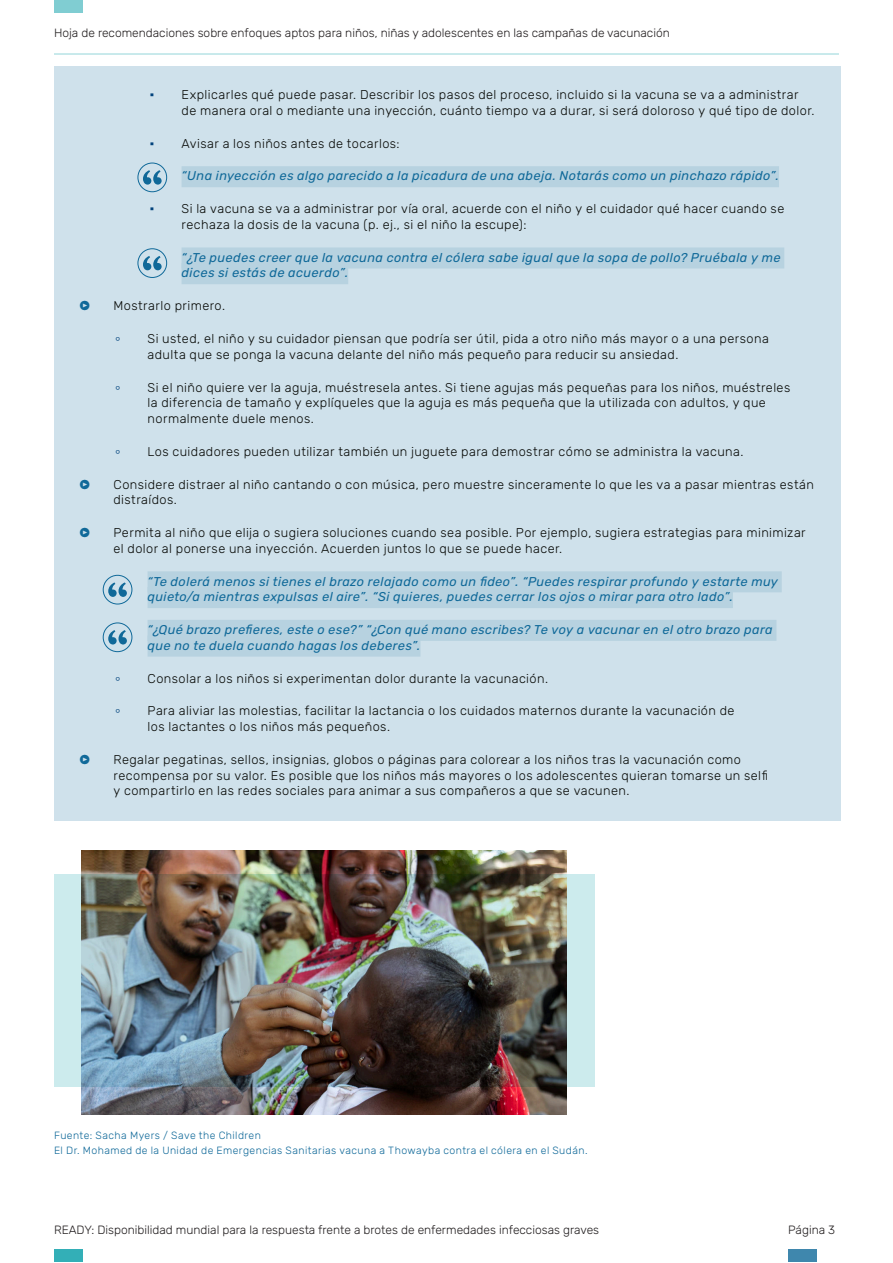
<style>
.page{position:relative;width:893px;height:1263px;background:#fff}
.page>*{position:absolute;margin:0;border:0;box-sizing:border-box;transform-origin:0 0}
.t1{font:300 12.75px/15.8px "Rubik";letter-spacing:.035em;color:#070906}
.sub_bullets_dark{font:italic 12.75px/15.8px "Rubik";letter-spacing:.03em;color:#106999}
.sub_sub_bullet_dark{font:italic 12.75px/15.8px "Rubik";letter-spacing:.035em;color:#106999}
.t2{font:300 12.75px "Gibson";color:#01427c}
.t3{font:300 12.75px "Meta Pro";color:#106999}
.t4{font:300 12px "Rubik";color:#231f20}
.Body_1{font:300 10.5px/15px "Rubik";letter-spacing:.04em;color:#106999}
.s1{font-family:"Verdana";font-weight:400;color:#01427c}
</style>
<div class="page">
<div style="left:54px;top:1249px;width:28px;height:13px;background:#33afb7"></div>
<div style="left:788px;top:1249px;width:28px;height:13px;background:#3f87ad"></div>
<div style="left:54px;top:0;width:28px;height:13px;background:#80cdd2"></div>
<hr style="left:54px;top:53px;width:785px;height:2px;background:#009ca6">
<div style="left:54px;top:874px;width:541px;height:213px;background:#ccebed"></div>
<div style="left:54px;top:66px;width:787px;height:755px;background:#cfe1eb"></div>
<div style="left:182px;top:166px;width:597px;height:21px;background:#b7d2e0"></div>
<div style="left:182px;top:247px;width:602px;height:21px;background:#b7d2e0"></div>
<div style="left:182px;top:263px;width:166px;height:21px;background:#b7d2e0"></div>
<div style="left:148px;top:571px;width:634px;height:21px;background:#b7d2e0"></div>
<div style="left:148px;top:587px;width:585px;height:21px;background:#b7d2e0"></div>
<div style="left:148px;top:620px;width:628px;height:21px;background:#b7d2e0"></div>
<div style="left:148px;top:636px;width:272px;height:21px;background:#b7d2e0"></div>
<img style="left:82px;top:851px;width:484px;height:264px">
<svg style="left:143px;top:170px;width:19px;height:15px"></svg>
<div style="left:138px;top:163px;width:29px;height:29px;border:1px solid #106999;border-radius:50%"></div>
<svg style="left:143px;top:256px;width:19px;height:14px"></svg>
<div style="left:138px;top:248px;width:29px;height:30px;border:1px solid #106999;border-radius:50%"></div>
<svg style="left:108px;top:582px;width:19px;height:15px"></svg>
<div style="left:103px;top:575px;width:29px;height:29px;border:1px solid #106999;border-radius:50%"></div>
<svg style="left:108px;top:630px;width:19px;height:14px"></svg>
<div style="left:103px;top:622px;width:29px;height:30px;border:1px solid #106999;border-radius:50%"></div>
<p class="t4" style="left:54px;top:26px;width:617px">Hoja de recomendaciones sobre enfoques aptos para niños, niñas y adolescentes en las campañas de vacunación</p>
<p class="t1" style="left:182px;top:87px;width:634px;text-indent:-32px"><span class="s1">▪</span> Explicarles qué puede pasar. Describir los pasos del proceso, incluido si la vacuna se va a administrar de manera oral o mediante una inyección, cuánto tiempo va a durar, si será doloroso y qué tipo de dolor.</p>
<p class="t1" style="left:150px;top:136px;width:251px"><span class="s1">▪</span> Avisar a los niños antes de tocarlos:</p>
<p class="sub_sub_bullet_dark" style="left:182px;top:169px;width:599px">“Una inyección es algo parecido a la picadura de una abeja. Notarás como un pinchazo rápido”.</p>
<p class="t1" style="left:182px;top:201px;width:604px;text-indent:-32px"><span class="s1">▪</span> Si la vacuna se va a administrar por vía oral, acuerde con el niño y el cuidador qué hacer cuando se rechaza la dosis de la vacuna (p. ej., si el niño la escupe):</p>
<p class="sub_sub_bullet_dark" style="left:182px;top:250px;width:600px">“¿Te puedes creer que la vacuna contra el cólera sabe igual que la sopa de pollo? Pruébala y me dices si estás de acuerdo”.</p>
<p class="t3" style="left:80px;top:297px;width:12px">̻</p>
<p class="t1" style="left:114px;top:298px;width:113px">Mostrarlo primero.</p>
<p class="t2" style="left:116px;top:331px;width:6px">º</p>
<p class="t1" style="left:148px;top:331px;width:623px">Si usted, el niño y su cuidador piensan que podría ser útil, pida a otro niño más mayor o a una persona adulta que se ponga la vacuna delante del niño más pequeño para reducir su ansiedad.</p>
<p class="t2" style="left:116px;top:379px;width:6px">º</p>
<p class="t1" style="left:148px;top:380px;width:644px">Si el niño quiere ver la aguja, muéstresela antes. Si tiene agujas más pequeñas para los niños, muéstreles la diferencia de tamaño y explíqueles que la aguja es más pequeña que la utilizada con adultos, y que normalmente duele menos.</p>
<p class="t2" style="left:116px;top:444px;width:6px">º</p>
<p class="t1" style="left:148px;top:444px;width:597px">Los cuidadores pueden utilizar también un juguete para demostrar cómo se administra la vacuna.</p>
<p class="t3" style="left:80px;top:475px;width:12px">̻</p>
<p class="t1" style="left:114px;top:477px;width:702px">Considere distraer al niño cantando o con música, pero muestre sinceramente lo que les va a pasar mientras están distraídos.</p>
<p class="t3" style="left:80px;top:523px;width:12px">̻</p>
<p class="t1" style="left:114px;top:525px;width:694px">Permita al niño que elija o sugiera soluciones cuando sea posible. Por ejemplo, sugiera estrategias para minimizar el dolor al ponerse una inyección. Acuerden juntos lo que se puede hacer.</p>
<p class="sub_bullets_dark" style="left:148px;top:574px;width:632px">“Te dolerá menos si tienes el brazo relajado como un fideo”. “Puedes respirar profundo y estarte muy quieto/a mientras expulsas el aire”. “Si quieres, puedes cerrar los ojos o mirar para otro lado”.</p>
<p class="sub_bullets_dark" style="left:148px;top:622px;width:627px">“¿Qué brazo prefieres, este o ese?” “¿Con qué mano escribes? Te voy a vacunar en el otro brazo para que no te duela cuando hagas los deberes”.</p>
<p class="t2" style="left:116px;top:670px;width:6px">º</p>
<p class="t1" style="left:148px;top:671px;width:402px">Consolar a los niños si experimentan dolor durante la vacunación.</p>
<p class="t2" style="left:116px;top:703px;width:6px">º</p>
<p class="t1" style="left:148px;top:703px;width:589px">Para aliviar las molestias, facilitar la lactancia o los cuidados maternos durante la vacunación de los lactantes o los niños más pequeños.</p>
<p class="t3" style="left:80px;top:750px;width:12px">̻</p>
<p class="t1" style="left:114px;top:752px;width:656px">Regalar pegatinas, sellos, insignias, globos o páginas para colorear a los niños tras la vacunación como recompensa por su valor. Es posible que los niños más mayores o los adolescentes quieran tomarse un selfi y compartirlo en las redes sociales para animar a sus compañeros a que se vacunen.</p>
<p class="Body_1" style="left:54px;top:1128px;width:535px">Fuente: Sacha Myers / Save the Children<br>El Dr. Mohamed de la Unidad de Emergencias Sanitarias vacuna a Thowayba contra el cólera en el Sudán.</p>
<p class="t4" style="left:54px;top:1223px;width:547px">READY: Disponibilidad mundial para la respuesta frente a brotes de enfermedades infecciosas graves</p>
<p class="t4" style="left:788px;top:1223px;width:49px">Página 3</p>
</div>
